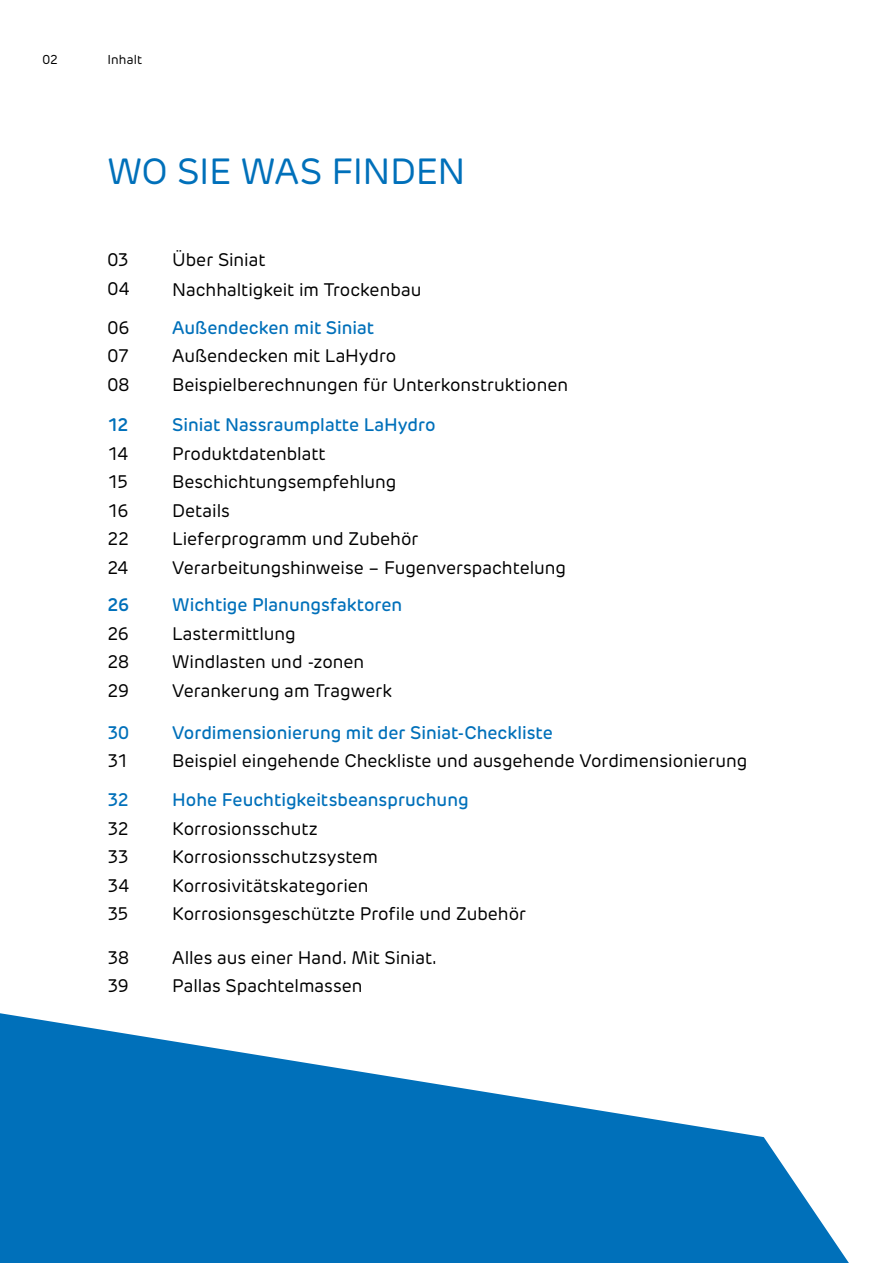
<style>
.page{position:relative;width:893px;height:1263px;background:#fff}
.page>*{position:absolute;margin:0;border:0;box-sizing:border-box;transform-origin:0 0}
.t1{font:36px "New Rubrik Edge";letter-spacing:-.015em;color:#0070ba}
.t2{font:18px/28.5px "New Rubrik Edge";color:#000}
.t3{font:500 18px "New Rubrik Edge";color:#0070ba}
.t4{font:600 18px "New Rubrik Edge";color:#0070ba}
.t5{font:12.75px "New Rubrik Edge";letter-spacing:.015em;color:#000}
</style>
<div class="page">
<svg style="left:0;top:1013px;width:849px;height:250px;fill:#0070ba"></svg>
<p class="t5" style="left:43px;top:52px;width:17px">02</p>
<p class="t5" style="left:107px;top:52px;width:36px">Inhalt</p>
<h1 class="t1" style="left:107px;top:149px;width:360px">WO SIE WAS FINDEN</h1>
<p class="t2" style="left:107px;top:246px;width:24px">03<br>04</p>
<p class="t2" style="left:107px;top:313px;width:24px;text-align:justify">06<br>07<br>08</p>
<p class="t4" style="left:107px;top:414px;width:23px">12</p>
<p class="t2" style="left:107px;top:439px;width:23px;text-align:justify">14<br>15<br>16<br>22<br>24</p>
<p class="t4" style="left:107px;top:594px;width:23px">26</p>
<p class="t2" style="left:107px;top:619px;width:23px;text-align:justify">26<br>28<br>29</p>
<p class="t3" style="left:107px;top:721px;width:23px">30</p>
<p class="t2" style="left:107px;top:747px;width:22px">31</p>
<p class="t3" style="left:107px;top:789px;width:23px">32</p>
<p class="t2" style="left:107px;top:814px;width:24px;text-align:justify">32<br>33<br>34<br>35</p>
<p class="t2" style="left:107px;top:943px;width:23px">38<br>39</p>
<p class="t2" style="left:172px;top:245px;width:251px;line-height:30px">Über Siniat<br>Nachhaltigkeit im Trockenbau</p>
<p class="t3" style="left:172px;top:316px;width:203px">Außendecken mit Siniat</p>
<p class="t2" style="left:172px;top:342px;width:397px">Außendecken mit LaHydro<br>Beispielberechnungen für Unterkonstruktionen</p>
<p class="t3" style="left:172px;top:414px;width:265px">Siniat Nassraumplatte LaHydro</p>
<p class="t2" style="left:172px;top:439px;width:395px">Produktdatenblatt<br>Beschichtungsempfehlung<br>Details<br>Lieferprogramm und Zubehör<br>Verarbeitungshinweise – Fugenverspachtelung</p>
<p class="t3" style="left:172px;top:594px;width:232px">Wichtige Planungsfaktoren</p>
<p class="t2" style="left:172px;top:619px;width:221px">Lastermittlung<br>Windlasten und -zonen<br>Verankerung am Tragwerk</p>
<p class="t3" style="left:172px;top:721px;width:382px">Vordimensionierung mit der Siniat-Checkliste</p>
<p class="t2" style="left:172px;top:747px;width:576px">Beispiel eingehende Checkliste und ausgehende Vordimensionierung</p>
<p class="t3" style="left:172px;top:789px;width:298px">Hohe Feuchtigkeitsbeanspruchung</p>
<p class="t2" style="left:172px;top:814px;width:355px">Korrosionsschutz<br>Korrosionsschutzsystem<br>Korrosivitätskategorien<br>Korrosionsgeschützte Profile und Zubehör</p>
<p class="t2" style="left:172px;top:943px;width:266px">Alles aus einer Hand. Mit Siniat.<br>Pallas Spachtelmassen</p>
</div>
